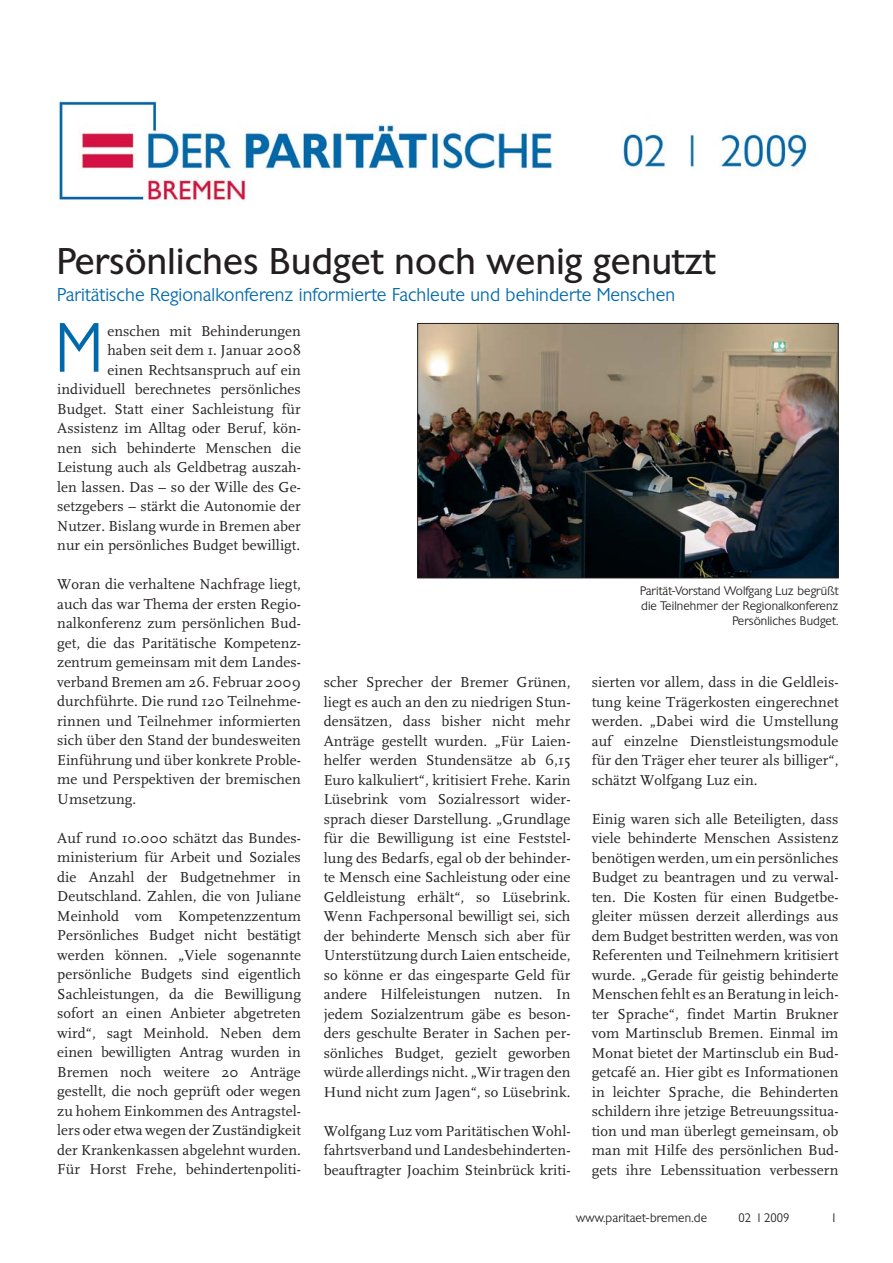
<style>
.page{position:relative;width:893px;height:1263px;background:#fff}
.page>*{position:absolute;margin:0;border:0;box-sizing:border-box;transform-origin:0 0}
.t1{font:300 67.5px "Chantilly";color:#0069aa;scale:.9 1}
.t2{font:36px "Chantilly";letter-spacing:.01em;color:#231f20}
.t3{font:300 18px "Chantilly";letter-spacing:.005em;color:#0069aa}
.t4{font:15px/19.5px "FF Scala";letter-spacing:.005em;color:#231f20;text-align:justify}
.t5{font:300 12px/15px "Chantilly";letter-spacing:.005em;color:#231f20;text-align:right}
</style>
<div class="page">
<img style="left:57px;top:101px;width:751px;height:103px">
<img style="left:419px;top:325px;width:417px;height:251px">
<div style="left:417px;top:323px;width:421px;height:255px;border:1px solid #231f20"></div>
<h2 class="t2" style="left:57px;top:248px;width:660px">Persönliches Budget noch wenig genutzt</h2>
<p class="t3" style="left:57px;top:288px;width:619px">Paritätische Regionalkonferenz informierte Fachleute und behinderte Menschen</p>
<h1 class="t1" style="left:56px;top:324px;width:53px">M</h1>
<p class="t4" style="left:57px;top:322px;width:245px;text-align:right">enschen mit Behinderungen<br>haben seit dem 1. Januar 2008<br>einen Rechtsanspruch auf ein individuell berechnetes persönliches Budget. Statt einer Sachleistung für Assistenz im Alltag oder Beruf, kön&shy;nen sich behinderte Menschen die Leistung auch als Geldbetrag auszah&shy;len lassen. Das – so der Wille des Ge&shy;setzgebers – stärkt die Autonomie der Nutzer. Bislang wurde in Bremen aber nur ein persönliches Budget bewilligt.</p>
<p class="t4" style="left:57px;top:576px;width:245px">Woran die verhaltene Nachfrage liegt, auch das war Thema der ersten Regio&shy;nalkonferenz zum persönlichen Bud&shy;get, die das Paritätische Kompetenz&shy;zentrum gemeinsam mit dem Landes&shy;verband Bremen am 26. Februar 2009 durchführte. Die rund 120 Teilnehme&shy;rinnen und Teilnehmer informierten sich über den Stand der bundesweiten Einführung und über konkrete Proble&shy;me und Perspektiven der bremischen Umsetzung.</p>
<p class="t4" style="left:57px;top:829px;width:245px">Auf rund 10.000 schätzt das Bundes&shy;ministerium für Arbeit und Soziales die Anzahl der Budgetnehmer in Deutschland. Zahlen, die von Juliane Meinhold vom Kompetenzzentum Persönliches Budget nicht bestätigt werden können. „Viele sogenannte persönliche Budgets sind eigentlich Sachleistungen, da die Bewilligung sofort an einen Anbieter abgetreten wird“, sagt Meinhold. Neben dem einen bewilligten Antrag wurden in Bremen noch weitere 20 Anträge gestellt, die noch geprüft oder wegen zu hohem Einkommen des Antragstel&shy;lers oder etwa wegen der Zuständigkeit der Krankenkassen abgelehnt wurden.<br>Für Horst Frehe, behindertenpoliti-</p>
<p class="t5" style="left:640px;top:585px;width:200px">Parität-Vorstand Wolfgang Luz begrüßt die Teilnehmer der Regionalkonferenz<br>Persönliches Budget.</p>
<p class="t4" style="left:324px;top:674px;width:248px">scher Sprecher der Bremer Grünen, liegt es auch an den zu niedrigen Stun&shy;densätzen, dass bisher nicht mehr Anträge gestellt wurden. „Für Laien&shy;helfer werden Stundensätze ab 6,15<br>Euro kalkuliert“, kritisiert Frehe. Karin Lüsebrink vom Sozialressort wider&shy;sprach dieser Darstellung. „Grundlage für die Bewilligung ist eine Feststel&shy;lung des Bedarfs, egal ob der behinder&shy;te Mensch eine Sachleistung oder eine Geldleistung erhält“, so Lüsebrink.<br>Wenn Fachpersonal bewilligt sei, sich der behinderte Mensch sich aber für Unterstützung durch Laien entscheide, so könne er das eingesparte Geld für andere Hilfeleistungen nutzen. In jedem Sozialzentrum gäbe es beson&shy;ders geschulte Berater in Sachen per&shy;sönliches Budget, gezielt geworben würde allerdings nicht. „Wir tragen den Hund nicht zum Jagen“, so Lüsebrink.</p>
<p class="t4" style="left:324px;top:1122px;width:248px">Wolfgang Luz vom Paritätischen Wohl&shy;fahrtsverband und Landesbehinderten&shy;beauftragter Joachim Steinbrück kriti-</p>
<p class="t4" style="left:591px;top:674px;width:248px">sierten vor allem, dass in die Geldleis&shy;tung keine Trägerkosten eingerechnet werden. „Dabei wird die Umstellung auf einzelne Dienstleistungsmodule für den Träger eher teurer als billiger“, schätzt Wolfgang Luz ein.</p>
<p class="t4" style="left:591px;top:810px;width:248px">Einig waren sich alle Beteiligten, dass viele behinderte Menschen Assistenz benötigen werden, um ein persönliches Budget zu beantragen und zu verwal&shy;ten. Die Kosten für einen Budgetbe&shy;gleiter müssen derzeit allerdings aus dem Budget bestritten werden, was von Referenten und Teilnehmern kritisiert wurde. „Gerade für geistig behinderte Menschen fehlt es an Beratung in leich&shy;ter Sprache“, findet Martin Brukner vom Martinsclub Bremen. Einmal im Monat bietet der Martinsclub ein Bud&shy;getcafé an. Hier gibt es Informationen in leichter Sprache, die Behinderten schildern ihre jetzige Betreuungssitua&shy;tion und man überlegt gemeinsam, ob man mit Hilfe des persönlichen Bud&shy;gets ihre Lebenssituation verbessern</p>
<p class="t5" style="left:576px;top:1212px;width:132px">www.paritaet-bremen.de</p>
<p class="t5" style="left:738px;top:1212px;width:53px">02 fl 2009</p>
<p class="t5" style="left:830px;top:1212px;width:8px">1</p>
</div>
